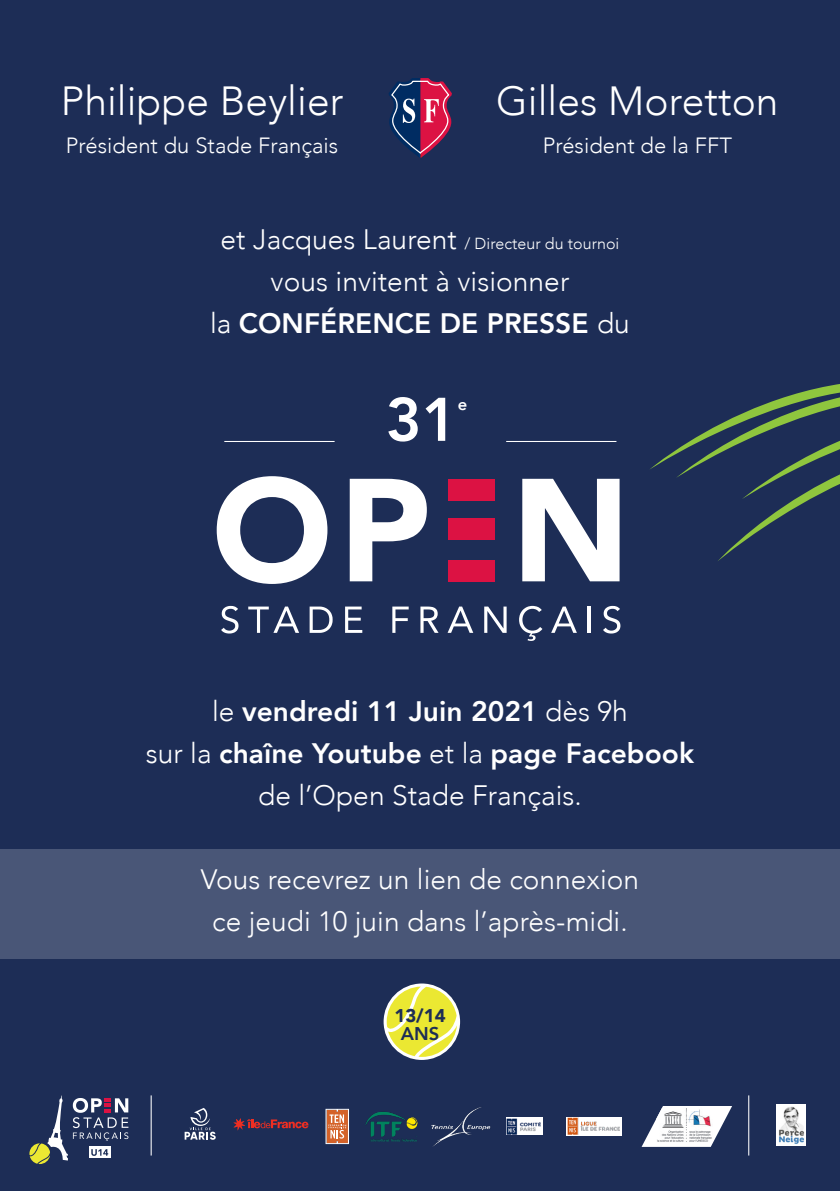
<style>
.page{position:relative;width:840px;height:1191px;background:#fff}
.page>*{position:absolute;margin:0;border:0;box-sizing:border-box;transform-origin:0 0}
.t1{font:800 60.8px "Avenir";color:#fff}
.t2{font:300 40.6px "Avenir";color:#fff}
.t3{font:300 28px/42.2px "Avenir";color:#fff;text-align:center}
.t4{font:800 28px "Avenir";color:#fff}
.t5{font:300 22px "Avenir";color:#fff}
.t6{font:900 18.4px "Avenir";color:#1d2d56}
.t7{font:800 18.4px "Avenir";color:#1d2d56}
.t8{font:800 16.6px "Avenir";color:#fff}
.t9{font:300 16px "Avenir";color:#fff}
.s1{font-size:28px}
.s2{font-weight:800}
.s3{font-weight:300}
</style>
<div class="page">
<div style="left:0;top:0;width:839px;height:1191px;background:#1d2d56"></div>
<div style="left:0;top:849px;width:839px;height:109px;background:#495677"></div>
<svg style="left:383px;top:983px;width:77px;height:77px"></svg>
<svg style="left:386px;top:986px;width:70px;height:71px;background:#d4d459"></svg>
<hr style="left:150px;top:1095px;width:2px;height:60px;background:#fff">
<hr style="left:747px;top:1095px;width:1px;height:60px;background:#fff">
<img style="left:776px;top:1104px;width:29px;height:41px">
<svg style="left:29px;top:1095px;width:99px;height:69px"></svg>
<svg style="left:388px;top:78px;width:64px;height:80px"></svg>
<svg style="left:642px;top:1106px;width:89px;height:40px"></svg>
<img style="left:655px;top:1107px;width:57px;height:35px">
<svg style="left:511px;top:1117px;width:31px;height:18px"></svg>
<img style="left:511px;top:1118px;width:29px;height:17px">
<svg style="left:566px;top:1117px;width:55px;height:18px"></svg>
<img style="left:566px;top:1118px;width:53px;height:16px">
<img style="left:365px;top:1111px;width:52px;height:30px">
<img style="left:431px;top:1107px;width:80px;height:40px">
<svg style="left:325px;top:1108px;width:24px;height:36px"></svg>
<svg style="left:184px;top:1108px;width:31px;height:31px"></svg>
<svg style="left:233px;top:1118px;width:75px;height:12px"></svg>
<svg style="left:216px;top:476px;width:111px;height:108px"></svg>
<svg style="left:349px;top:479px;width:77px;height:102px"></svg>
<svg style="left:522px;top:479px;width:97px;height:102px"></svg>
<div style="left:448px;top:479px;width:46px;height:21px;background:#dc1243"></div>
<div style="left:448px;top:518px;width:46px;height:22px;background:#dc1243"></div>
<div style="left:448px;top:560px;width:46px;height:22px;background:#dc1243"></div>
<svg style="left:221px;top:606px;width:17px;height:27px"></svg>
<svg style="left:248px;top:606px;width:51px;height:27px"></svg>
<svg style="left:309px;top:606px;width:23px;height:27px"></svg>
<svg style="left:345px;top:606px;width:17px;height:27px"></svg>
<svg style="left:392px;top:606px;width:16px;height:27px"></svg>
<svg style="left:420px;top:606px;width:18px;height:27px"></svg>
<svg style="left:447px;top:606px;width:26px;height:27px"></svg>
<svg style="left:484px;top:606px;width:22px;height:27px"></svg>
<svg style="left:519px;top:606px;width:23px;height:35px"></svg>
<svg style="left:551px;top:606px;width:25px;height:27px"></svg>
<hr style="left:587px;top:606px;width:3px;height:27px;background:#fff">
<svg style="left:603px;top:606px;width:17px;height:27px"></svg>
<hr style="left:506px;top:441px;width:110px;height:1px;background:#fff">
<hr style="left:224px;top:441px;width:110px;height:1px;background:#fff">
<svg style="left:650px;top:384px;width:189px;height:177px"></svg>
<p class="t2" style="left:61px;top:77px;width:284px">Philippe Beylier</p>
<p class="t5" style="left:66px;top:133px;width:274px">Président du Stade Français</p>
<p class="t2" style="left:496px;top:77px;width:284px">Gilles Moretton</p>
<p class="t5" style="left:542px;top:133px;width:191px">Président de la FFT</p>
<p class="t9" style="left:220px;top:234px;width:400px"><span class="s1">et Jacques Laurent</span> / Directeur du tournoi</p>
<p class="t3" style="left:210px;top:260px;width:421px">vous invitent à visionner<br>la <span class="s2">CONFÉRENCE DE PRESSE</span> du</p>
<p class="t1" style="left:385px;top:372px;width:74px">31</p>
<p class="t8" style="left:457px;top:391px;width:11px">e</p>
<p class="t4" style="left:212px;top:689px;width:417px"><span class="s3">le</span> vendredi 11 Juin 2021 <span class="s3">dès 9h</span></p>
<p class="t3" style="left:146px;top:732px;width:549px">sur la <span class="s2">chaîne Youtube</span> et la <span class="s2">page Facebook </span>de l’Open Stade Français.</p>
<p class="t3" style="left:201px;top:858px;width:439px">Vous recevrez un lien de connexion ce jeudi 10 juin dans l’après-midi.</p>
<p class="t6" style="left:394px;top:999px;width:53px">13/14</p>
<p class="t7" style="left:400px;top:1019px;width:40px">ANS</p>
</div>
